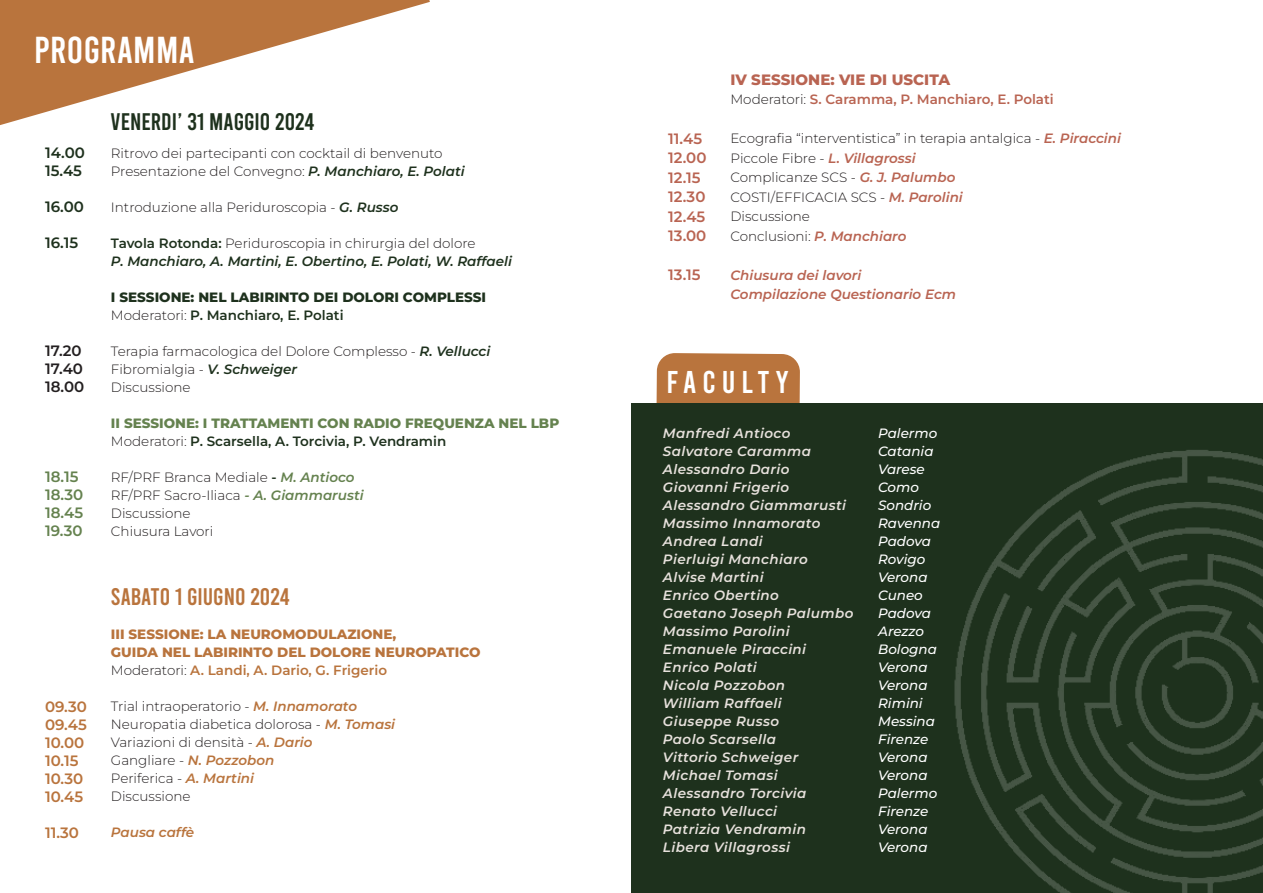
<style>
.page{position:relative;width:1263px;height:893px;background:#fff}
.page>*{position:absolute;margin:0;border:0;box-sizing:border-box;transform-origin:0 0}
.t1{font:37.5px "Bebas";letter-spacing:.01em;color:#fff}
.t2{font:31.5px "Bebas";letter-spacing:.19em;color:#fff}
.t3{font:24px "Bebas";color:#1e311d}
.t4{font:24px "Bebas";color:#b9743d}
.t5{font:600 15px "Montserrat";color:#b9743d}
.t6{font:600 15px "Montserrat";color:#b96452}
.t7{font:800 15px "Montserrat";color:#b96452}
.t8{font:600 15px "Montserrat";color:#1e311d}
.t9{font:600 15px "Montserrat";color:#65824f}
.t10{font:600 15px "Montserrat";color:#231f20}
.t11{font:100 13.5px "Montserrat";color:#231f20}
.t12{font:italic 600 13.5px "Montserrat";letter-spacing:.03em;color:#e7e1dc}
.t13{font:italic 500 13.5px "Montserrat";color:#fff}
.t14{font:600 13.5px "Montserrat";color:#1e311d}
.t15{font:800 13.5px "Montserrat";color:#b9743d}
.t16{font:italic 600 13.5px "Montserrat";color:#1e311d}
.t17{font:800 13.5px "Montserrat";color:#65824f}
.t18{font:italic 600 13.5px "Montserrat";color:#b96452}
.t19{font:600 13.5px "Montserrat";color:#b96452}
.t20{font:800 13.5px "Montserrat";color:#1e311d}
.t21{font:600 13.5px "Montserrat";color:#b9743d}
.t22{font:italic 600 13.5px "Montserrat";color:#b9743d}
.s1{font-weight:600;font-style:italic;color:#1e311d}
.s2{font-weight:600;color:#1e311d}
.s3{font-weight:100;color:#231f20}
.s4{font-weight:600;font-style:italic;color:#65824f}
.s5{font-weight:600;font-style:italic;color:#b9743d}
.s6{font-weight:600;font-style:italic;color:#b96452}
</style>
<div class="page">
<svg style="left:656px;top:353px;width:144px;height:51px;background:#b87743"></svg>
<svg style="left:0;top:0;width:430px;height:125px;fill:#b9743d"></svg>
<div style="left:631px;top:404px;width:632px;height:489px;background:#1e311d"></div>
<img style="left:949px;top:403px;width:314px;height:490px">
<p class="t1" style="left:34px;top:31px;width:162px">PROGRAMMA</p>
<p class="t8" style="left:45px;top:143px;width:41px">14.00</p>
<p class="t8" style="left:45px;top:161px;width:39px">15.45</p>
<p class="t8" style="left:45px;top:197px;width:40px">16.00</p>
<p class="t8" style="left:45px;top:233px;width:35px">16.15</p>
<p class="t10" style="left:45px;top:341px;width:38px">17.20</p>
<p class="t10" style="left:45px;top:359px;width:39px">17.40</p>
<p class="t10" style="left:45px;top:377px;width:41px">18.00</p>
<p class="t9" style="left:45px;top:467px;width:35px">18.15</p>
<p class="t9" style="left:45px;top:485px;width:40px">18.30</p>
<p class="t9" style="left:45px;top:503px;width:40px">18.45</p>
<p class="t9" style="left:45px;top:521px;width:39px">19.30</p>
<p class="t5" style="left:45px;top:697px;width:43px">09.30</p>
<p class="t5" style="left:45px;top:715px;width:43px">09.45</p>
<p class="t5" style="left:45px;top:733px;width:41px">10.00</p>
<p class="t5" style="left:45px;top:751px;width:35px">10.15</p>
<p class="t5" style="left:45px;top:769px;width:40px">10.30</p>
<p class="t5" style="left:45px;top:787px;width:40px">10.45</p>
<p class="t5" style="left:45px;top:823px;width:36px">11.30</p>
<p class="t3" style="left:111px;top:110px;width:111px">VENERDI’ 31 MAGG</p>
<p class="t3" style="left:255px;top:110px;width:61px">IO 2024</p>
<p class="t11" style="left:111px;top:144px;width:333px">Ritrovo dei partecipanti con cocktail di benvenuto</p>
<p class="t11" style="left:111px;top:162px;width:355px">Presentazione del Convegno: <span class="s1">P. Manchiaro, E. Polati</span></p>
<p class="t11" style="left:111px;top:198px;width:289px">Introduzione alla Periduroscopia - <span class="s1">G. Russo</span></p>
<p class="t11" style="left:111px;top:234px;width:366px"><span class="s2">Tavola Rotonda:</span> Periduroscopia in chirurgia del dolore</p>
<p class="t16" style="left:111px;top:252px;width:402px">P. Manchiaro, A. Martini, E. Obertino, E. Polati, W. Raffaeli</p>
<p class="t20" style="left:111px;top:288px;width:377px">I SESSIONE: NEL LABIRINTO DEI DOLORI COMPLESSI</p>
<p class="t14" style="left:111px;top:306px;width:234px"><span class="s3">Moderatori:</span> P. Manchiaro, E. Polati</p>
<p class="t11" style="left:111px;top:342px;width:381px">Terapia farmacologica del Dolore Complesso - <span class="s1">R. Vellucci</span></p>
<p class="t11" style="left:111px;top:360px;width:188px">Fibromialgia - <span class="s1">V. Schweiger</span></p>
<p class="t11" style="left:111px;top:378px;width:81px">Discussione</p>
<p class="t17" style="left:111px;top:414px;width:450px">II SESSIONE: I TRATTAMENTI CON RADIO FREQUENZA NEL LBP</p>
<p class="t14" style="left:111px;top:432px;width:337px"><span class="s3">Moderatori:</span> P. Scarsella, A. Torcivia, P. Vendramin</p>
<p class="t11" style="left:111px;top:468px;width:245px">RF/PRF Branca Mediale <span class="s2">-</span> <span class="s4">M. Antioco</span></p>
<p class="t11" style="left:111px;top:486px;width:254px">RF/PRF Sacro-Iliaca <span class="s4">- A. Giammarusti</span></p>
<p class="t11" style="left:111px;top:504px;width:81px">Discussione</p>
<p class="t11" style="left:111px;top:522px;width:104px">Chiusura Lavori</p>
<p class="t4" style="left:111px;top:585px;width:180px">SABATO 1 GIUGNO 2024</p>
<p class="t15" style="left:111px;top:625px;width:287px">III SESSIONE: LA NEUROMODULAZIONE,</p>
<p class="t15" style="left:111px;top:643px;width:371px">GUIDA NEL LABIRINTO DEL DOLORE NEUROPATICO</p>
<p class="t21" style="left:111px;top:661px;width:278px"><span class="s3">Moderatori:</span> A. Landi, A. Dario, G. Frigerio</p>
<p class="t11" style="left:111px;top:697px;width:248px">Trial intraoperatorio - <span class="s5">M. Innamorato</span></p>
<p class="t11" style="left:111px;top:715px;width:286px">Neuropatia diabetica dolorosa - <span class="s5">M. Tomasi</span></p>
<p class="t11" style="left:111px;top:733px;width:203px">Variazioni di densità - <span class="s5">A. Dario</span></p>
<p class="t11" style="left:111px;top:751px;width:165px">Gangliare - <span class="s5">N. Pozzobon</span></p>
<p class="t11" style="left:111px;top:769px;width:145px">Periferica - <span class="s5">A. Martini</span></p>
<p class="t11" style="left:111px;top:787px;width:81px">Discussione</p>
<p class="t22" style="left:111px;top:823px;width:85px">Pausa caffè</p>
<p class="t6" style="left:668px;top:128px;width:35px">11.45</p>
<p class="t6" style="left:668px;top:148px;width:40px">12.00</p>
<p class="t6" style="left:668px;top:167px;width:34px">12.15</p>
<p class="t6" style="left:668px;top:187px;width:39px">12.30</p>
<p class="t6" style="left:668px;top:206px;width:39px">12.45</p>
<p class="t6" style="left:668px;top:226px;width:40px">13.00</p>
<p class="t6" style="left:668px;top:265px;width:34px">13.15</p>
<p class="t7" style="left:730px;top:69px;width:221px">IV SESSIONE: VIE DI USCITA</p>
<p class="t19" style="left:730px;top:90px;width:325px"><span class="s3">Moderatori:</span> S. Caramma, P. Manchiaro, E. Polati</p>
<p class="t11" style="left:730px;top:129px;width:392px">Ecografia “interventistica” in terapia antalgica - <span class="s6">E. Piraccini</span></p>
<p class="t11" style="left:730px;top:149px;width:187px">Piccole Fibre - <span class="s6">L. Villagrossi</span></p>
<p class="t11" style="left:730px;top:168px;width:227px">Complicanze SCS - <span class="s6">G. J. Palumbo</span></p>
<p class="t11" style="left:730px;top:188px;width:234px">COSTI/EFFICACIA SCS - <span class="s6">M. Parolini</span></p>
<p class="t11" style="left:730px;top:207px;width:81px">Discussione</p>
<p class="t11" style="left:730px;top:227px;width:178px">Conclusioni: <span class="s6">P. Manchiaro</span></p>
<p class="t18" style="left:730px;top:266px;width:133px">Chiusura dei lavori</p>
<p class="t18" style="left:730px;top:285px;width:227px">Compilazione Questionario Ecm</p>
<p class="t2" style="left:666px;top:366px;width:124px">FACULTY</p>
<p class="t12" style="left:663px;top:424px;width:129px">Manfredi Antioco</p>
<p class="t12" style="left:663px;top:442px;width:150px">Salvatore Caramma</p>
<p class="t12" style="left:663px;top:460px;width:128px">Alessandro Dario</p>
<p class="t12" style="left:663px;top:478px;width:128px">Giovanni Frigerio</p>
<p class="t12" style="left:663px;top:496px;width:185px">Alessandro Giammarusti</p>
<p class="t12" style="left:663px;top:514px;width:159px">Massimo Innamorato</p>
<p class="t12" style="left:663px;top:532px;width:101px">Andrea Landi</p>
<p class="t12" style="left:663px;top:550px;width:146px">Pierluigi Manchiaro</p>
<p class="t12" style="left:663px;top:568px;width:102px">Alvise Martini</p>
<p class="t12" style="left:663px;top:586px;width:118px">Enrico Obertino</p>
<p class="t12" style="left:663px;top:604px;width:192px">Gaetano Joseph Palumbo</p>
<p class="t12" style="left:663px;top:622px;width:128px">Massimo Parolini</p>
<p class="t12" style="left:663px;top:640px;width:145px">Emanuele Piraccini</p>
<p class="t12" style="left:663px;top:658px;width:95px">Enrico Polati</p>
<p class="t12" style="left:663px;top:676px;width:124px">Nicola Pozzobon</p>
<p class="t12" style="left:663px;top:694px;width:120px">William Raffaeli</p>
<p class="t12" style="left:663px;top:712px;width:118px">Giuseppe Russo</p>
<p class="t12" style="left:663px;top:730px;width:115px">Paolo Scarsella</p>
<p class="t12" style="left:663px;top:748px;width:137px">Vittorio Schweiger</p>
<p class="t12" style="left:663px;top:766px;width:116px">Michael Tomasi</p>
<p class="t12" style="left:663px;top:784px;width:145px">Alessandro Torcivia</p>
<p class="t12" style="left:663px;top:802px;width:116px">Renato Vellucci</p>
<p class="t12" style="left:663px;top:820px;width:145px">Patrizia Vendramin</p>
<p class="t12" style="left:663px;top:838px;width:129px">Libera Villagrossi</p>
<p class="t13" style="left:878px;top:424px;width:61px">Palermo</p>
<p class="t13" style="left:878px;top:442px;width:57px">Catania</p>
<p class="t13" style="left:878px;top:460px;width:48px">Varese</p>
<p class="t13" style="left:878px;top:478px;width:42px">Como</p>
<p class="t13" style="left:878px;top:496px;width:55px">Sondrio</p>
<p class="t13" style="left:878px;top:514px;width:64px">Ravenna</p>
<p class="t13" style="left:878px;top:532px;width:54px">Padova</p>
<p class="t13" style="left:878px;top:550px;width:49px">Rovigo</p>
<p class="t13" style="left:878px;top:568px;width:51px">Verona</p>
<p class="t13" style="left:878px;top:586px;width:46px">Cuneo</p>
<p class="t13" style="left:878px;top:604px;width:54px">Padova</p>
<p class="t13" style="left:878px;top:622px;width:47px">Arezzo</p>
<p class="t13" style="left:878px;top:640px;width:60px">Bologna</p>
<p class="t13" style="left:878px;top:658px;width:51px">Verona</p>
<p class="t13" style="left:878px;top:676px;width:51px">Verona</p>
<p class="t13" style="left:878px;top:694px;width:46px">Rimini</p>
<p class="t13" style="left:878px;top:712px;width:58px">Messina</p>
<p class="t13" style="left:878px;top:730px;width:52px">Firenze</p>
<p class="t13" style="left:878px;top:748px;width:51px">Verona</p>
<p class="t13" style="left:878px;top:766px;width:51px">Verona</p>
<p class="t13" style="left:878px;top:784px;width:61px">Palermo</p>
<p class="t13" style="left:878px;top:802px;width:52px">Firenze</p>
<p class="t13" style="left:878px;top:820px;width:51px">Verona</p>
<p class="t13" style="left:878px;top:838px;width:51px">Verona</p>
</div>
